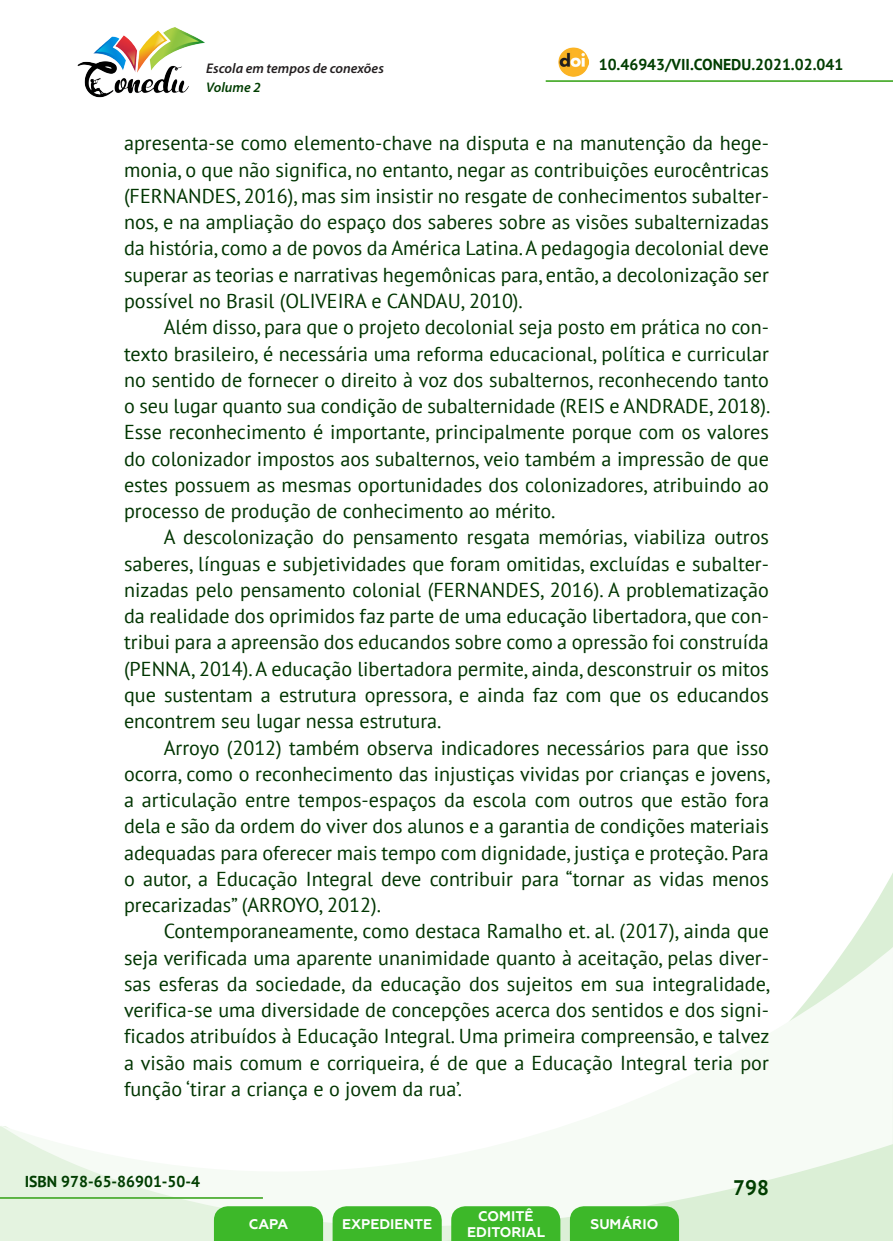
<style>
.page{position:relative;width:893px;height:1241px;background:#fff}
.page>*{position:absolute;margin:0;border:0;box-sizing:border-box;transform-origin:0 0}
.t1{font:700 21px "PT Sans";color:#003d00}
._8_CORPO{font:20.12px/26.2px "PT Sans";color:#003500;text-align:justify}
.t2{font:700 15.75px "PT Sans";color:#003d00}
.t3{font:700 14px/16.8px "Geometria";color:#fff;text-align:center}
.t4{font:italic 600 14px "Myriad Pro";color:#231f20}
.t5{font:italic 600 14px "Myriad Pro";color:#003d00}
</style>
<div class="page">
<svg style="left:848px;top:873px;width:45px;height:73px"></svg>
<svg style="left:0;top:946px;width:893px;height:294px"></svg>
<hr style="left:0;top:1196px;width:263px;height:2px;background:#4cad31">
<hr style="left:546px;top:80px;width:347px;height:2px;background:#4cad31">
<img style="left:559px;top:47px;width:30px;height:30px">
<img style="left:77px;top:27px;width:128px;height:71px">
<svg style="left:214px;top:1205px;width:109px;height:35px;background:#47bb34"></svg>
<svg style="left:333px;top:1205px;width:109px;height:35px;background:#47bb34"></svg>
<svg style="left:451px;top:1205px;width:109px;height:35px;background:#47bb34"></svg>
<svg style="left:570px;top:1205px;width:109px;height:35px;background:#46bb33"></svg>
<p class="t4" style="left:206px;top:59px;width:179px">Escola em tempos de conexões</p>
<p class="t2" style="left:599px;top:54px;width:246px">10.46943/VII.CONEDU.2021.02.041</p>
<p class="t5" style="left:206px;top:78px;width:56px">Volume 2</p>
<p class="_8_CORPO" style="left:124px;top:130px;width:646px">apresenta-se como elemento-chave na disputa e na manutenção da hege&shy;monia, o que não significa, no entanto, negar as contribuições eurocêntricas (FERNANDES, 2016), mas sim insistir no resgate de conhecimentos subalter&shy;nos, e na ampliação do espaço dos saberes sobre as visões subalternizadas da história, como a de povos da América Latina. A pedagogia decolonial deve superar as teorias e narrativas hegemônicas para, então, a decolonização ser possível no Brasil (OLIVEIRA e CANDAU, 2010).</p>
<p class="_8_CORPO" style="left:124px;top:313px;width:648px;text-indent:40px">Além disso, para que o projeto decolonial seja posto em prática no con&shy;texto brasileiro, é necessária uma reforma educacional, política e curricular no sentido de fornecer o direito à voz dos subalternos, reconhecendo tanto o seu lugar quanto sua condição de subalternidade (REIS e ANDRADE, 2018).<br>Esse reconhecimento é importante, principalmente porque com os valores do colonizador impostos aos subalternos, veio também a impressão de que estes possuem as mesmas oportunidades dos colonizadores, atribuindo ao processo de produção de conhecimento ao mérito.</p>
<p class="_8_CORPO" style="left:124px;top:523px;width:646px;text-indent:40px">A descolonização do pensamento resgata memórias, viabiliza outros saberes, línguas e subjetividades que foram omitidas, excluídas e subalter&shy;nizadas pelo pensamento colonial (FERNANDES, 2016). A problematização da realidade dos oprimidos faz parte de uma educação libertadora, que con&shy;tribui para a apreensão dos educandos sobre como a opressão foi construída (PENNA, 2014). A educação libertadora permite, ainda, desconstruir os mitos que sustentam a estrutura opressora, e ainda faz com que os educandos encontrem seu lugar nessa estrutura.</p>
<p class="_8_CORPO" style="left:124px;top:733px;width:648px;text-indent:40px">Arroyo (2012) também observa indicadores necessários para que isso ocorra, como o reconhecimento das injustiças vividas por crianças e jovens, a articulação entre tempos-espaços da escola com outros que estão fora dela e são da ordem do viver dos alunos e a garantia de condições materiais adequadas para oferecer mais tempo com dignidade, justiça e proteção. Para o autor, a Educação Integral deve contribuir para “tornar as vidas menos precarizadas” (ARROYO, 2012).</p>
<p class="_8_CORPO" style="left:124px;top:917px;width:648px;text-indent:40px">Contemporaneamente, como destaca Ramalho et. al. (2017), ainda que seja verificada uma aparente unanimidade quanto à aceitação, pelas diver&shy;sas esferas da sociedade, da educação dos sujeitos em sua integralidade, verifica-se uma diversidade de concepções acerca dos sentidos e dos signi&shy;ficados atribuídos à Educação Integral. Uma primeira compreensão, e talvez a visão mais comum e corriqueira, é de que a Educação Integral teria por função ‘tirar a criança e o jovem da rua’.</p>
<p class="t2" style="left:25px;top:1170px;width:177px">ISBN 978-65-86901-50-4</p>
<p class="t3" style="left:249px;top:1215px;width:41px">CAPA</p>
<p class="t3" style="left:342px;top:1215px;width:92px">EXPEDIENTE</p>
<p class="t3" style="left:467px;top:1207px;width:79px">COMITÊ<br>EDITORIAL</p>
<p class="t3" style="left:590px;top:1215px;width:69px">SUMÁRIO</p>
<p class="t1" style="left:733px;top:1173px;width:37px">798</p>
</div>
